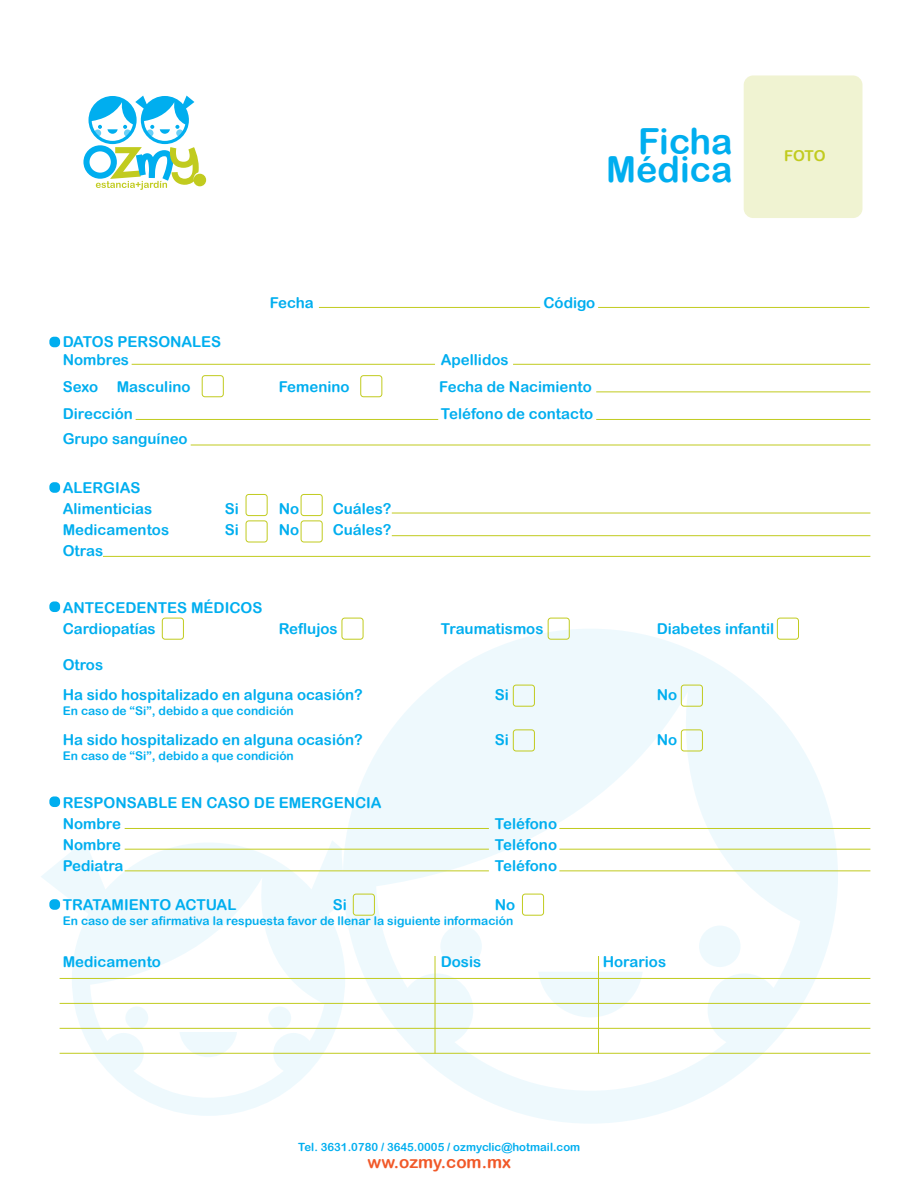
<style>
.page{position:relative;width:918px;height:1188px;background:#fff}
.page>*{position:absolute;margin:0;border:0;box-sizing:border-box;transform-origin:0 0}
.t1{font:36px/28.5px "Arial Rounded MT Bold";color:#00aeef;text-align:right}
.t2{font:16.95px "Arial Rounded MT Bold";color:#f15929}
.t3{font:15px/21px "Arial Rounded MT Bold";color:#00aeef}
.t4{font:15px "Arial Rounded MT Bold";color:#c1cb1f}
.t5{font:12px "Arial Rounded MT Bold";color:#00aeef}
.t6{font:11.4px "Arial Rounded MT Bold";color:#00aeef}
</style>
<div class="page">
<svg style="left:83px;top:96px;width:116px;height:94px"></svg>
<svg style="left:194px;top:172px;width:12px;height:13px"></svg>
<div style="left:194px;top:174px;width:12px;height:12px;background:#c1cb1f;border-radius:50%"></div>
<svg style="left:41px;top:629px;width:797px;height:495px"></svg>
<div style="left:744px;top:75px;width:118px;height:143px;background:#f0f3d2;border-radius:10px"></div>
<div style="left:162px;top:618px;width:22px;height:22px;border:1px solid #c1cb1f;border-radius:3px"></div>
<div style="left:513px;top:685px;width:22px;height:22px;border:1px solid #c1cb1f;border-radius:3px"></div>
<div style="left:681px;top:685px;width:22px;height:22px;border:1px solid #c1cb1f;border-radius:3px"></div>
<div style="left:513px;top:729px;width:22px;height:22px;border:1px solid #c1cb1f;border-radius:3px"></div>
<div style="left:681px;top:729px;width:22px;height:22px;border:1px solid #c1cb1f;border-radius:3px"></div>
<div style="left:548px;top:618px;width:22px;height:22px;border:1px solid #c1cb1f;border-radius:3px"></div>
<div style="left:777px;top:618px;width:22px;height:22px;border:1px solid #c1cb1f;border-radius:3px"></div>
<div style="left:342px;top:618px;width:21px;height:22px;border:1px solid #c1cb1f;border-radius:3px"></div>
<div style="left:353px;top:894px;width:22px;height:22px;border:1px solid #c1cb1f;border-radius:3px"></div>
<div style="left:522px;top:894px;width:22px;height:22px;border:1px solid #c1cb1f;border-radius:3px"></div>
<div style="left:246px;top:494px;width:22px;height:22px;border:1px solid #c1cb1f;border-radius:3px"></div>
<div style="left:301px;top:494px;width:22px;height:22px;border:1px solid #c1cb1f;border-radius:3px"></div>
<div style="left:246px;top:521px;width:22px;height:21px;border:1px solid #c1cb1f;border-radius:3px"></div>
<div style="left:301px;top:521px;width:22px;height:21px;border:1px solid #c1cb1f;border-radius:3px"></div>
<hr style="left:392px;top:513px;width:478px;height:1px;background:#c1cb1f">
<hr style="left:392px;top:535px;width:478px;height:1px;background:#c1cb1f">
<hr style="left:103px;top:556px;width:767px;height:1px;background:#c1cb1f">
<hr style="left:559px;top:828px;width:311px;height:1px;background:#c1cb1f">
<hr style="left:125px;top:828px;width:364px;height:1px;background:#c1cb1f">
<hr style="left:559px;top:849px;width:311px;height:1px;background:#c1cb1f">
<hr style="left:125px;top:849px;width:364px;height:1px;background:#c1cb1f">
<hr style="left:559px;top:870px;width:311px;height:1px;background:#c1cb1f">
<hr style="left:60px;top:978px;width:810px;height:1px;background:#c1cb1f">
<hr style="left:60px;top:1053px;width:810px;height:1px;background:#c1cb1f">
<hr style="left:60px;top:1028px;width:810px;height:1px;background:#c1cb1f">
<hr style="left:60px;top:1003px;width:810px;height:1px;background:#c1cb1f">
<hr style="left:125px;top:870px;width:364px;height:1px;background:#c1cb1f">
<div style="left:202px;top:375px;width:22px;height:22px;border:1px solid #c1cb1f;border-radius:3px"></div>
<div style="left:360px;top:375px;width:22px;height:22px;border:1px solid #c1cb1f;border-radius:3px"></div>
<hr style="left:132px;top:364px;width:303px;height:1px;background:#c1cb1f">
<hr style="left:319px;top:307px;width:221px;height:1px;background:#c1cb1f">
<hr style="left:598px;top:307px;width:272px;height:1px;background:#c1cb1f">
<hr style="left:513px;top:364px;width:357px;height:1px;background:#c1cb1f">
<hr style="left:191px;top:445px;width:679px;height:1px;background:#c1cb1f">
<hr style="left:596px;top:392px;width:274px;height:1px;background:#c1cb1f">
<hr style="left:596px;top:419px;width:274px;height:1px;background:#c1cb1f">
<hr style="left:136px;top:419px;width:302px;height:1px;background:#c1cb1f">
<hr style="left:435px;top:956px;width:1px;height:98px;background:#c1cb1f">
<hr style="left:598px;top:956px;width:1px;height:98px;background:#c1cb1f">
<div style="left:49px;top:899px;width:11px;height:11px;background:#00aeef;border-radius:5px"></div>
<div style="left:49px;top:796px;width:11px;height:11px;background:#00aeef;border-radius:5px"></div>
<div style="left:49px;top:601px;width:11px;height:11px;background:#00aeef;border-radius:5px"></div>
<div style="left:49px;top:482px;width:11px;height:11px;background:#00aeef;border-radius:5px"></div>
<div style="left:49px;top:337px;width:11px;height:10px;background:#00aeef;border-radius:5px"></div>
<p class="t1" style="left:606px;top:126px;width:128px">Ficha<br>Médica</p>
<p class="t4" style="left:784px;top:146px;width:43px">FOTO</p>
<p class="t3" style="left:63px;top:333px;width:160px;line-height:18px">DATOS PERSONALES<br>Nombres</p>
<p class="t3" style="left:270px;top:292px;width:45px">Fecha</p>
<p class="t3" style="left:544px;top:292px;width:53px">Código</p>
<p class="t3" style="left:441px;top:349px;width:69px">Apellidos</p>
<p class="t3" style="left:63px;top:376px;width:129px">Sexo Masculino</p>
<p class="t3" style="left:279px;top:376px;width:72px">Femenino</p>
<p class="t3" style="left:439px;top:376px;width:154px">Fecha de Nacimiento</p>
<p class="t3" style="left:63px;top:403px;width:72px">Dirección</p>
<p class="t3" style="left:441px;top:403px;width:154px">Teléfono de contacto</p>
<p class="t3" style="left:63px;top:428px;width:126px">Grupo sanguíneo</p>
<p class="t3" style="left:63px;top:477px;width:91px">ALERGIAS<br>Alimenticias</p>
<p class="t3" style="left:225px;top:498px;width:16px">Si</p>
<p class="t3" style="left:279px;top:498px;width:22px">No</p>
<p class="t3" style="left:333px;top:498px;width:60px">Cuáles?</p>
<p class="t3" style="left:63px;top:519px;width:108px">Medicamentos</p>
<p class="t3" style="left:225px;top:519px;width:16px">Si</p>
<p class="t3" style="left:279px;top:519px;width:22px">No</p>
<p class="t3" style="left:333px;top:519px;width:60px">Cuáles?</p>
<p class="t3" style="left:63px;top:540px;width:42px">Otras</p>
<p class="t3" style="left:63px;top:597px;width:201px">ANTECEDENTES MÉDICOS<br>Cardiopatías</p>
<p class="t3" style="left:279px;top:618px;width:60px">Reflujos</p>
<p class="t3" style="left:441px;top:618px;width:104px">Traumatismos</p>
<p class="t3" style="left:657px;top:618px;width:119px">Diabetes infantil</p>
<p class="t3" style="left:63px;top:649px;width:302px;line-height:30px">Otros<br>Ha sido hospitalizado en alguna ocasión?</p>
<p class="t3" style="left:495px;top:684px;width:16px">Si</p>
<p class="t3" style="left:657px;top:684px;width:22px">No</p>
<p class="t5" style="left:63px;top:703px;width:233px">En caso de “Si”, debido a que condición</p>
<p class="t3" style="left:63px;top:729px;width:302px">Ha sido hospitalizado en alguna ocasión?</p>
<p class="t3" style="left:495px;top:729px;width:16px">Si</p>
<p class="t3" style="left:657px;top:729px;width:22px">No</p>
<p class="t5" style="left:63px;top:748px;width:233px">En caso de “Si”, debido a que condición</p>
<p class="t3" style="left:63px;top:792px;width:320px">RESPONSABLE EN CASO DE EMERGENCIA<br>Nombre</p>
<p class="t3" style="left:495px;top:813px;width:64px">Teléfono</p>
<p class="t3" style="left:63px;top:834px;width:60px">Nombre</p>
<p class="t3" style="left:495px;top:834px;width:64px">Teléfono</p>
<p class="t3" style="left:63px;top:855px;width:62px">Pediatra</p>
<p class="t3" style="left:495px;top:855px;width:64px">Teléfono</p>
<p class="t3" style="left:63px;top:894px;width:175px">TRATAMIENTO ACTUAL</p>
<p class="t3" style="left:333px;top:894px;width:16px">Si</p>
<p class="t3" style="left:495px;top:894px;width:22px">No</p>
<p class="t5" style="left:63px;top:913px;width:452px">En caso de ser afirmativa la respuesta favor de llenar la siguiente información</p>
<p class="t3" style="left:63px;top:951px;width:100px">Medicamento</p>
<p class="t3" style="left:441px;top:951px;width:42px">Dosis</p>
<p class="t3" style="left:603px;top:951px;width:65px">Horarios</p>
<p class="t6" style="left:298px;top:1140px;width:284px">Tel. 3631.0780 / 3645.0005 / ozmyclic@hotmail.com</p>
<p class="t2" style="left:368px;top:1152px;width:145px">ww.ozmy.com.mx</p>
</div>
